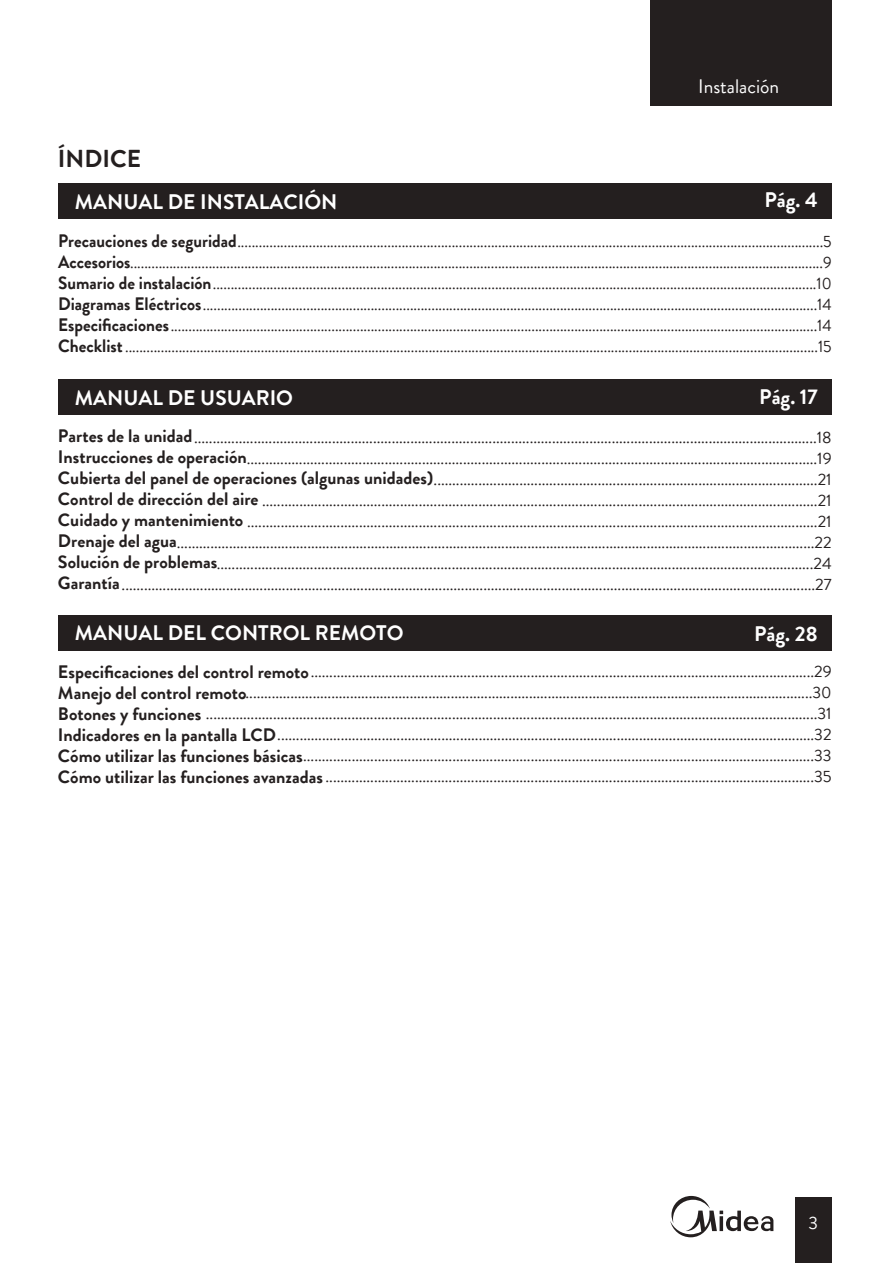
<style>
.page{position:relative;width:893px;height:1263px;background:#fff}
.page>*{position:absolute;margin:0;border:0;box-sizing:border-box;transform-origin:0 0}
.t1{font:700 24.45px "Brandon Grotesque";color:#241f1f}
.t2{font:700 21px "Brandon Grotesque";color:#fff}
.t3{font:19.5px "Brandon Grotesque";color:#fff}
.t4{font:700 18px "Brandon Grotesque";color:#241f1f}
.t5{font:18px "Brandon Grotesque";color:#fff}
.t6{font:16.5px/21px "Brandon Grotesque";color:#241f1f;text-align:justify}
.t7{font:16.5px/21px "Brandon Grotesque";color:#241f1f;text-align:justify;scale:.96 1}
.s1{font-weight:700;font-size:18px}
</style>
<div class="page">
<div style="left:58px;top:183px;width:773px;height:36px;background:#241f1f"></div>
<div style="left:58px;top:379px;width:773px;height:36px;background:#241f1f"></div>
<div style="left:58px;top:615px;width:773px;height:36px;background:#241f1f"></div>
<div style="left:650px;top:0;width:182px;height:106px;background:#241f1f"></div>
<div style="left:795px;top:1198px;width:37px;height:65px;background:#241f1f"></div>
<svg style="left:670px;top:1196px;width:103px;height:41px"></svg>
<h1 class="t1" style="left:58px;top:141px;width:85px">ÍNDICE</h1>
<p class="t2" style="left:75px;top:187px;width:264px">MANUAL DE INSTALACIÓN</p>
<p class="t3" style="left:698px;top:73px;width:83px">Instalación</p>
<p class="t2" style="left:764px;top:185px;width:55px">Pág. 4</p>
<p class="t7" style="left:58px;top:231px;width:807px"><span class="s1">Precauciones de seguridad</span>....................................................................................................................................................................5<br><span class="s1">Accesorios</span>..................................................................................................................................................................................................9<br><span class="s1">Sumario de instalación</span>.........................................................................................................................................................................10<br><span class="s1">Diagramas Eléctricos</span>............................................................................................................................................................................14<br><span class="s1">Especificaciones</span>.....................................................................................................................................................................................14<br><span class="s1">Checklist</span>..................................................................................................................................................................................................15</p>
<p class="t2" style="left:75px;top:383px;width:220px">MANUAL DE USUARIO</p>
<p class="t2" style="left:759px;top:382px;width:60px">Pág. 17</p>
<p class="t6" style="left:58px;top:427px;width:775px"><span class="s1">Partes de la unidad</span>.......................................................................................................................................................................18<br><span class="s1">Instrucciones de operación</span>.........................................................................................................................................................19<br><span class="s1">Cubierta del panel de operaciones (algunas unidades)</span>.......................................................................................................21<br><span class="s1">Control de dirección del aire</span> .....................................................................................................................................................21<br><span class="s1">Cuidado y mantenimiento</span> .........................................................................................................................................................21<br><span class="s1">Drenaje del agua</span>...........................................................................................................................................................................22<br><span class="s1">Solución de problemas</span>................................................................................................................................................................24<br><span class="s1">Garantía</span>..........................................................................................................................................................................................27</p>
<p class="t2" style="left:75px;top:618px;width:330px">MANUAL DEL CONTROL REMOTO</p>
<p class="t2" style="left:754px;top:619px;width:65px">Pág. 28</p>
<p class="t6" style="left:58px;top:661px;width:775px"><span class="s1">Especificaciones del control remoto</span>.......................................................................................................................................29</p>
<p class="t4" style="left:58px;top:680px;width:190px">Manejo del control remoto</p>
<p class="t6" style="left:58px;top:703px;width:775px"><span class="s1">Botones y funciones</span> ....................................................................................................................................................................31<br><span class="s1">Indicadores en la pantalla LCD</span>................................................................................................................................................32</p>
<p class="t4" style="left:58px;top:743px;width:246px">Cómo utilizar las funciones básicas</p>
<p class="t6" style="left:58px;top:766px;width:775px"><span class="s1">Cómo utilizar las funciones avanzadas</span>...................................................................................................................................35</p>
<p class="t6" style="left:242px;top:682px;width:591px">.........................................................................................................................................................30</p>
<p class="t6" style="left:299px;top:745px;width:534px">..........................................................................................................................................33</p>
<p class="t5" style="left:808px;top:1211px;width:11px">3</p>
</div>
